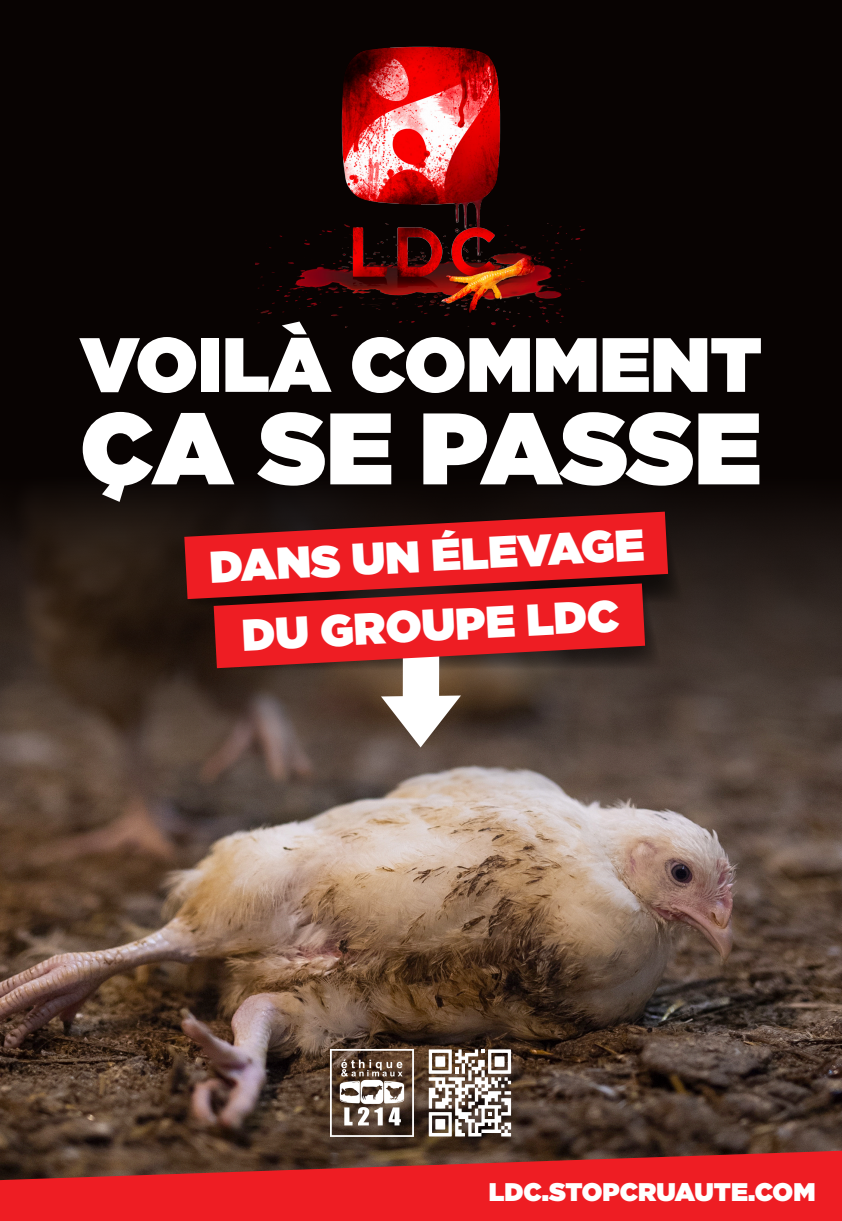
<style>
.page{position:relative;width:842px;height:1221px;background:#fff}
.page>*{position:absolute;margin:0;border:0;box-sizing:border-box;transform-origin:0 0}
.t1{font:900 101.25px "Gotham";letter-spacing:-.01em;color:#fff}
.t2{font:900 76.65px "Gotham";color:#fff}
.t3{font:900 44.5px/69.5px "Gotham";color:#fff;text-align:center}
.t4{font:900 25.5px "Gotham";color:#fff}
</style>
<div class="page">
<img style="left:0;top:827px;width:842px;height:323px">
<div style="left:0;top:0;width:842px;height:422px;background:#080302"></div>
<svg style="left:0;top:422px;width:842px;height:405px;background:#3b2f29"></svg>
<svg style="left:645px;top:608px;width:19px;height:63px"></svg>
<img style="left:256px;top:46px;width:329px;height:285px">
<svg style="left:183px;top:510px;width:503px;height:98px;background:#201714"></svg>
<svg style="left:184px;top:511px;width:484px;height:88px;background:#bf1a1e"></svg>
<svg style="left:429px;top:1049px;width:82px;height:87px"></svg>
<img style="left:331px;top:1049px;width:82px;height:87px">
<svg style="left:0;top:1150px;width:842px;height:70px;background:#ca2324"></svg>
<svg style="left:214px;top:583px;width:431px;height:164px;background:#953734"></svg>
<h2 class="t2" style="left:80px;top:310px;width:683px">VOILÀ COMMENT</h2>
<h1 class="t1" style="left:80px;top:376px;width:683px">ÇA SE PASSE</h1>
<p class="t3" style="left:208px;top:531px;width:437px;rotate:-3deg">DANS UN ÉLEVAGE<br>DU GROUPE LDC</p>
<p class="t4" style="left:489px;top:1173px;width:328px">LDC.STOPCRUAUTE.COM</p>
</div>
